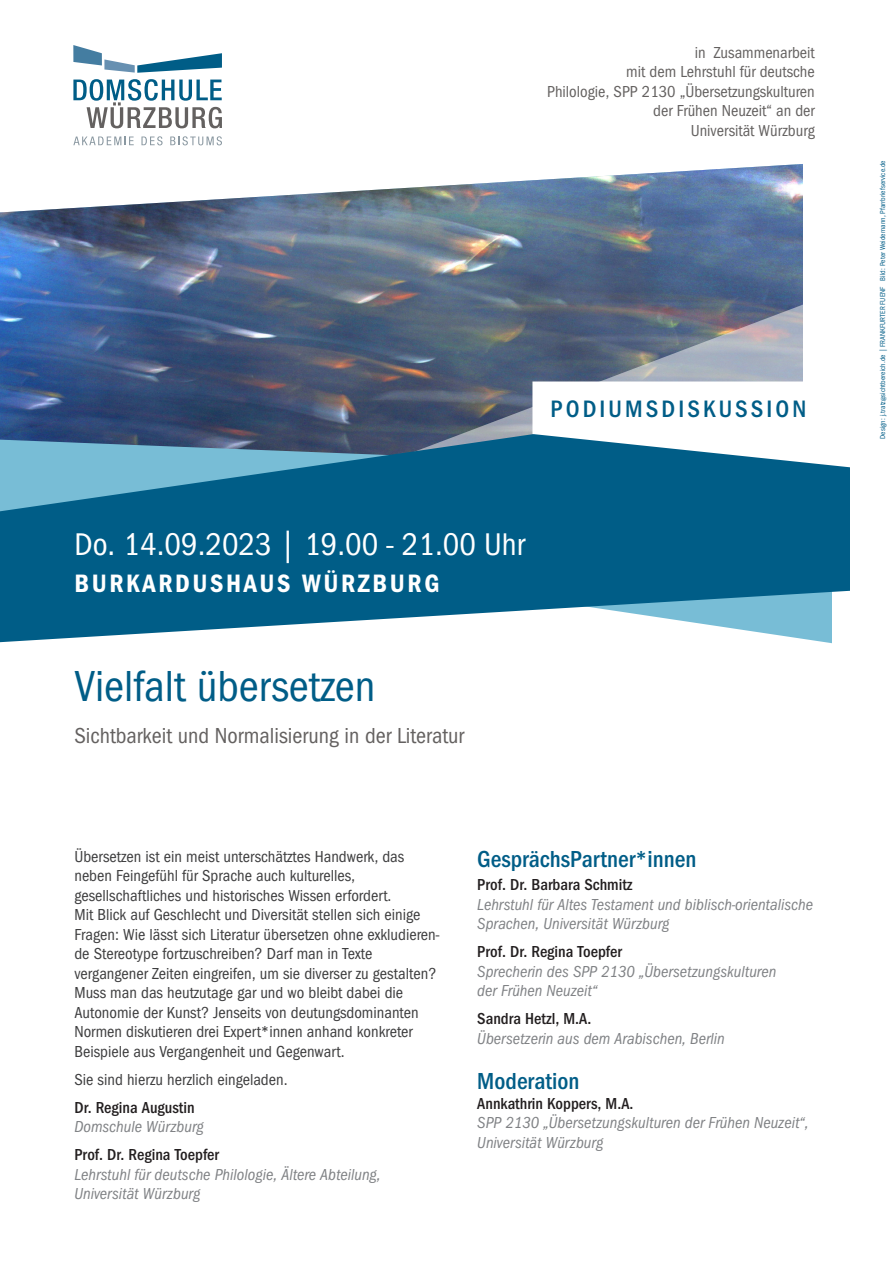
<style>
.page{position:relative;width:893px;height:1263px;background:#fff}
.page>*{position:absolute;margin:0;border:0;box-sizing:border-box;transform-origin:0 0}
.Titel{font:45px "Franklin Goth EFTU Book Con";color:#005d87}
.Datum_Zeit{font:32.55px "Franklin Goth EFTU Book Con";color:#fff}
.t1{font:24.6px "Franklin Goth EFTU Med Con";letter-spacing:.125em;color:#005d87}
.Fließtext_Überschrif{font:24px "Franklin Goth EFTU Med Con";color:#005d87}
.Untertitel{font:22.5px "Franklin Goth EFTU Book Con";color:#646160}
.Fließtext{font:16.5px/19.5px "Franklin Goth EFTU Book Con";color:#3e3e3f}
.Fließtext-2{font:16.5px/19.5px "Franklin Goth EFTU Book Con Ita";color:#808285}
.t2{font:16.5px/19.5px "Franklin Goth EFTU Book Con";color:#646160;text-align:right}
.Fließtext_Überschrif-2{font:16.5px/19.5px "Franklin Goth EFTU Book Con Ita";color:#808285}
.Fließtext-3{font:16.5px/19.5px "Franklin Goth EFTU Med Con";color:#231f20}
.t3{font:7.5px "Franklin Goth EFTU Book Con";letter-spacing:.005em;color:#005d87}
.s1{font-family:"Franklin Goth EFTU Book Con Ita";color:#808285}
.s2{font-family:"Franklin Goth EFTU Med Con";color:#231f20}
</style>
<div class="page">
<img style="left:0;top:164px;width:803px;height:224px">
<img style="left:311px;top:232px;width:492px;height:156px">
<svg style="left:0;top:388px;width:850px;height:254px;background:#2d7396"></svg>
<svg style="left:532px;top:381px;width:318px;height:88px"></svg>
<svg style="left:73px;top:45px;width:149px;height:28px"></svg>
<svg style="left:73px;top:79px;width:149px;height:49px"></svg>
<svg style="left:73px;top:137px;width:61px;height:8px"></svg>
<svg style="left:141px;top:136px;width:22px;height:9px"></svg>
<svg style="left:170px;top:136px;width:52px;height:9px"></svg>
<svg style="left:76px;top:575px;width:29px;height:18px"></svg>
<svg style="left:302px;top:571px;width:35px;height:22px"></svg>
<svg style="left:343px;top:575px;width:60px;height:18px"></svg>
<svg style="left:409px;top:575px;width:29px;height:18px"></svg>
<div style="left:111px;top:575px;width:179px;height:18px;background:#005d87"></div>
<p class="t2" style="left:547px;top:43px;width:269px">in Zusammenarbeit<br>mit dem Lehrstuhl für deutsche<br>Philologie, SPP 2130 „Übersetzungskulturen der Frühen Neuzeit“ an der<br>Universität Würzburg</p>
<p class="t1" style="left:550px;top:395px;width:257px">PODIUMSDISKUSSION</p>
<p class="Datum_Zeit" style="left:74px;top:526px;width:452px">Do. 14.09.2023 | 19.00 - 21.00 Uhr</p>
<p class="Titel" style="left:74px;top:661px;width:303px">Vielfalt übersetzen</p>
<p class="Untertitel" style="left:74px;top:723px;width:391px">Sichtbarkeit und Normalisierung in der Literatur</p>
<p class="Fließtext" style="left:74px;top:846px;width:367px">Übersetzen ist ein meist unterschätztes Handwerk, das neben Feingefühl für Sprache auch kulturelles, gesellschaftliches und historisches Wissen erfordert.<br>Mit Blick auf Geschlecht und Diversität stellen sich einige Fragen: Wie lässt sich Literatur übersetzen ohne exkludieren&shy;de Stereotype fortzuschreiben? Darf man in Texte vergangener Zeiten eingreifen, um sie diverser zu gestalten?<br>Muss man das heutzutage gar und wo bleibt dabei die Autonomie der Kunst? Jenseits von deutungsdominanten Normen diskutieren drei Expert*innen anhand konkreter Beispiele aus Vergangenheit und Gegenwart.</p>
<p class="Fließtext" style="left:74px;top:1069px;width:215px">Sie sind hierzu herzlich eingeladen.</p>
<p class="Fließtext-3" style="left:74px;top:1097px;width:131px">Dr. Regina Augustin<br><span class="s1">Domschule Würzburg</span></p>
<p class="Fließtext-2" style="left:74px;top:1145px;width:308px"><span class="s2">Prof. Dr. Regina Toepfer<br></span>Lehrstuhl für deutsche Philologie, Ältere Abteilung,<br>Universität Würzburg</p>
<p class="Fließtext_Überschrif" style="left:477px;top:845px;width:221px">GesprächsPartner*innen</p>
<p class="Fließtext-2" style="left:477px;top:875px;width:337px"><span class="s2">Prof. Dr. Barbara Schmitz<br></span>Lehrstuhl für Altes Testament und biblisch-orientalische<br>Sprachen, Universität Würzburg</p>
<p class="Fließtext-2" style="left:477px;top:942px;width:301px"><span class="s2">Prof. Dr. Regina Toepfer<br></span>Sprecherin des SPP 2130 „Übersetzungskulturen der Frühen Neuzeit“</p>
<p class="Fließtext-2" style="left:477px;top:1009px;width:249px"><span class="s2">Sandra Hetzl, M.A.<br></span>Übersetzerin aus dem Arabischen, Berlin</p>
<p class="Fließtext_Überschrif" style="left:477px;top:1067px;width:104px">Moderation</p>
<p class="Fließtext_Überschrif-2" style="left:477px;top:1093px;width:333px"><span class="s2">Annkathrin Koppers, M.A.<br></span>SPP 2130 „Übersetzungskulturen der Frühen Neuzeit“,<br>Universität Würzburg</p>
<p class="t3" style="left:878px;top:439px;width:280px;rotate:-90deg">Design: j.tratz@sichtbereich.de | FRANKFURTER FUENF Bild: Peter Weidemann, Pfarrbriefservice.de</p>
</div>
